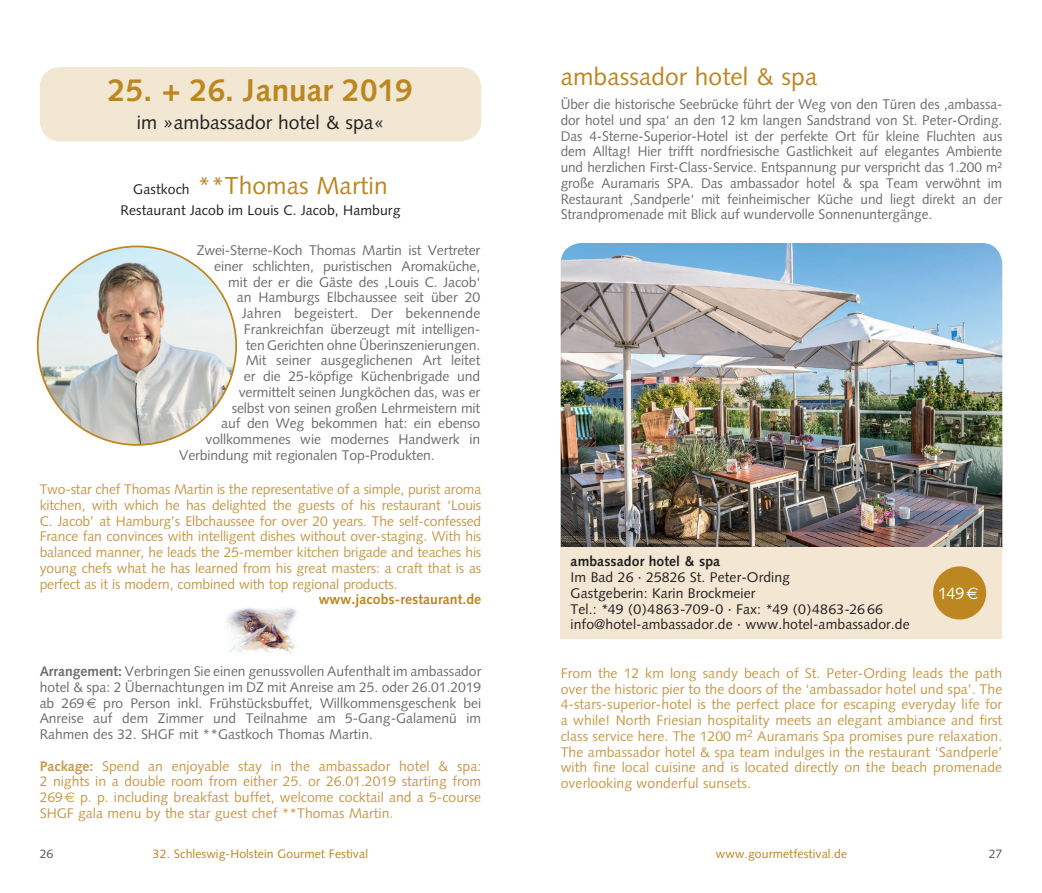
<style>
.page{position:relative;width:1042px;height:893px;background:#fff}
.page>*{position:absolute;margin:0;border:0;box-sizing:border-box;transform-origin:0 0}
.t1{font:700 31.5px "Syntax";color:#bc8620}
.t2{font:24.5px "Syntax";letter-spacing:.005em;color:#bc8620}
.t3{font:19.25px "Syntax";color:#231f20}
.t4{font:16.62px "Syntax";color:#fff}
.t5{font:14px/15.8px "Syntax";letter-spacing:-.01em;color:#6c6d70;text-align:justify}
.t6{font:14px/15.8px "Syntax";color:#c8994b;text-align:justify}
.t7{font:14px/15.8px "Syntax";letter-spacing:.005em;color:#231f20}
.t8{font:700 14px "Syntax";letter-spacing:.005em;color:#bc8620}
.t9{font:700 14px "Syntax";letter-spacing:.005em;color:#231f20}
.t10{font:12.25px "Syntax";letter-spacing:.005em;color:#bc8620}
.t11{font:12.25px "Syntax";color:#57585a}
.s1{font-size:14px;color:#231f20}
.s2{font-weight:700}
.s3{font-family:"Euro Sans"}
</style>
<div class="page">
<div style="left:40px;top:67px;width:441px;height:74px;background:#f1e7d3;border-radius:21px"></div>
<img style="left:561px;top:243px;width:441px;height:304px">
<div style="left:561px;top:547px;width:441px;height:92px;background:#f3e7d3"></div>
<div style="left:933px;top:566px;width:53px;height:53px;background:#bc8620;border-radius:50%"></div>
<img style="left:226px;top:607px;width:71px;height:46px">
<img style="left:38px;top:246px;width:198px;height:199px;border-radius:99px">
<h1 class="t1" style="left:108px;top:72px;width:306px">25. + 26. Januar 2019</h1>
<h3 class="t3" style="left:137px;top:111px;width:249px">im »ambassador hotel &amp; spa«</h3>
<h2 class="t2" style="left:133px;top:171px;width:256px"><span class="s1">Gastkoch</span> **Thomas Martin</h2>
<p class="t7" style="left:120px;top:203px;width:281px">Restaurant Jacob im Louis C. Jacob, Hamburg</p>
<p class="t5" style="left:197px;top:242px;width:285px">Zwei-Sterne-Koch Thomas Martin ist Vertreter</p>
<p class="t5" style="left:214px;top:258px;width:267px">einer schlichten, puristischen Aromaküche,</p>
<p class="t5" style="left:228px;top:274px;width:254px">mit der er die Gäste des ‚Louis C. Jacob‘</p>
<p class="t5" style="left:237px;top:290px;width:245px">an Hamburgs Elbchaussee seit über 20</p>
<p class="t5" style="left:242px;top:305px;width:240px">Jahren begeistert. Der bekennende</p>
<p class="t5" style="left:244px;top:321px;width:238px">Frankreichfan überzeugt mit intelligen-</p>
<p class="t5" style="left:246px;top:337px;width:236px">ten Gerichten ohne Überinszenierungen.</p>
<p class="t5" style="left:246px;top:353px;width:236px">Mit seiner ausgeglichenen Art leitet</p>
<p class="t5" style="left:244px;top:368px;width:238px">er die 25-köpfige Küchenbrigade und</p>
<p class="t5" style="left:239px;top:384px;width:243px">vermittelt seinen Jungköchen das, was er</p>
<p class="t5" style="left:232px;top:400px;width:250px">selbst von seinen großen Lehrmeistern mit</p>
<p class="t5" style="left:221px;top:416px;width:260px">auf den Weg bekommen hat: ein ebenso</p>
<p class="t5" style="left:205px;top:431px;width:276px">vollkommenes wie modernes Handwerk in</p>
<p class="t5" style="left:179px;top:447px;width:257px">Verbindung mit regionalen Top-Produkten.</p>
<p class="t6" style="left:40px;top:481px;width:443px">Two-star chef Thomas Martin is the representative of a simple, purist aroma kitchen, with which he has delighted the guests of his restaurant ‘Louis C. Jacob’ at Hamburg’s Elbchaussee for over 20 years. The self-confessed France fan convinces with intelligent dishes without over-staging. With his balanced manner, he leads the 25-member kitchen brigade and teaches his young chefs what he has learned from his great masters: a craft that is as perfect as it is modern, combined with top regional products.</p>
<p class="t8" style="left:319px;top:591px;width:164px">www.jacobs-restaurant.de</p>
<p class="t5" style="left:40px;top:663px;width:443px"><span class="s2">Arrangement:</span> Verbringen Sie einen genussvollen Aufenthalt im ambassador hotel &amp; spa: 2 Übernachtungen im DZ mit Anreise am 25. oder 26.01.2019 ab 269<span class="s3">€</span> pro Person inkl. Frühstücksbuffet, Willkommensgeschenk bei Anreise auf dem Zimmer und Teilnahme am 5-Gang-Galamenü im Rahmen des 32. SHGF mit **Gastkoch Thomas Martin.</p>
<p class="t6" style="left:40px;top:758px;width:443px"><span class="s2">Package:</span> Spend an enjoyable stay in the ambassador hotel &amp; spa:<br>2 nights in a double room from either 25. or 26.01.2019 starting from 269<span class="s3">€</span> p. p. including breakfast buffet, welcome cocktail and a 5-course SHGF gala menu by the star guest chef **Thomas Martin.</p>
<h2 class="t2" style="left:561px;top:62px;width:258px">ambassador hotel &amp; spa</h2>
<p class="t5" style="left:561px;top:97px;width:443px">Über die historische Seebrücke führt der Weg von den Türen des ‚ambassa&shy;dor hotel und spa‘ an den 12 km langen Sandstrand von St. Peter-Ording.<br>Das 4-Sterne-Superior-Hotel ist der perfekte Ort für kleine Fluchten aus dem Alltag! Hier trifft nordfriesische Gastlichkeit auf elegantes Ambiente und herzlichen First-Class-Service. Entspannung pur verspricht das 1.200 m² große Auramaris SPA. Das ambassador hotel &amp; spa Team verwöhnt im Restaurant ‚Sandperle‘ mit feinheimischer Küche und liegt direkt an der Strandpromenade mit Blick auf wundervolle Sonnenuntergänge.</p>
<p class="t9" style="left:570px;top:553px;width:151px">ambassador hotel &amp; spa</p>
<p class="t7" style="left:570px;top:569px;width:341px">Im Bad 26 · 25826 St. Peter-Ording<br>Gastgeberin: Karin Brockmeier<br>Tel.: *49 (0)4863-709-0 · Fax: *49 (0)4863-2666 info@hotel-ambassador.de · www.hotel-ambassador.de</p>
<p class="t4" style="left:938px;top:584px;width:42px">149<span class="s3">E</span></p>
<p class="t6" style="left:561px;top:665px;width:443px">From the 12 km long sandy beach of St. Peter-Ording leads the path over the historic pier to the doors of the ‘ambassador hotel und spa’. The 4-stars-superior-hotel is the perfect place for escaping everyday life for a while! North Friesian hospitality meets an elegant ambiance and first class service here. The 1200 m<sup>2</sup> Auramaris Spa promises pure relaxation.<br>The ambassador hotel &amp; spa team indulges in the restaurant ‘Sandperle’ with fine local cuisine and is located directly on the beach promenade overlooking wonderful sunsets.</p>
<p class="t11" style="left:40px;top:846px;width:15px">26</p>
<p class="t10" style="left:153px;top:846px;width:217px">32. Schleswig-Holstein Gourmet Festival</p>
<p class="t10" style="left:716px;top:846px;width:133px">www.gourmetfestival.de</p>
<p class="t11" style="left:988px;top:846px;width:15px">27</p>
</div>
